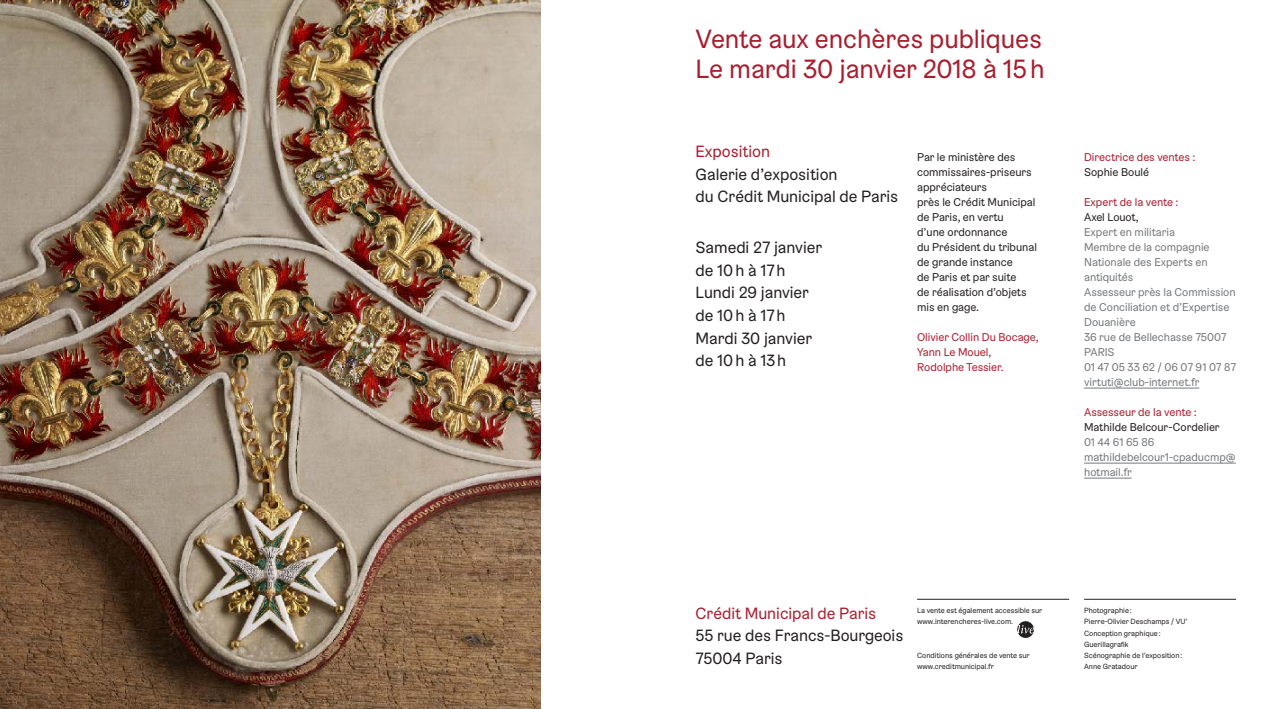
<style>
.page{position:relative;width:1276px;height:709px;background:#fff}
.page>*{position:absolute;margin:0;border:0;box-sizing:border-box;transform-origin:0 0}
.t1{font:26.25px "G Groyal";color:#a91e2f}
.t2{font:16.25px "G Groyal";color:#231f20}
.t3{font:16.25px "G Groyal";color:#a91e2f}
.t4{font:11.25px/15px "G Groyal";color:#76787b}
.t5{font:11.25px/15px "G Groyal";color:#231f20}
.t6{font:11.25px "G Groyal";color:#a91e2f}
.t7{font:7.5px "G Groyal";color:#231f20}
</style>
<div class="page">
<img style="left:0;top:0;width:540px;height:709px">
<hr style="left:1084px;top:388px;width:115px;height:1px;background:#76787b">
<hr style="left:1084px;top:463px;width:151px;height:1px;background:#76787b">
<hr style="left:1084px;top:478px;width:47px;height:1px;background:#76787b">
<hr style="left:917px;top:599px;width:152px;height:1px;background:#231f20">
<hr style="left:1084px;top:599px;width:152px;height:1px;background:#231f20">
<svg style="left:1017px;top:621px;width:17px;height:17px"></svg>
<p class="t1" style="left:695px;top:22px;width:348px">Vente aux enchères publiques</p>
<p class="t1" style="left:695px;top:52px;width:350px">Le mardi 30 janvier 2018 à 15h</p>
<p class="t3" style="left:695px;top:141px;width:76px">Exposition</p>
<p class="t2" style="left:695px;top:164px;width:143px">Galerie d’exposition</p>
<p class="t2" style="left:695px;top:186px;width:204px">du Crédit Municipal de Paris</p>
<p class="t2" style="left:695px;top:237px;width:128px">Samedi 27 janvier</p>
<p class="t2" style="left:695px;top:260px;width:92px">de 10h à 17h</p>
<p class="t2" style="left:695px;top:282px;width:115px">Lundi 29 janvier</p>
<p class="t2" style="left:695px;top:305px;width:92px">de 10h à 17h</p>
<p class="t2" style="left:695px;top:327px;width:118px">Mardi 30 janvier</p>
<p class="t2" style="left:695px;top:350px;width:92px">de 10h à 13h</p>
<p class="t5" style="left:917px;top:149px;width:116px">Par le ministère des commissaires-priseurs appréciateurs</p>
<p class="t5" style="left:917px;top:194px;width:120px">près le Crédit Municipal</p>
<p class="t5" style="left:917px;top:209px;width:88px">de Paris, en vertu</p>
<p class="t5" style="left:917px;top:224px;width:92px">d’une ordonnance</p>
<p class="t5" style="left:917px;top:239px;width:121px">du Président du tribunal</p>
<p class="t5" style="left:917px;top:254px;width:97px">de grande instance</p>
<p class="t5" style="left:917px;top:269px;width:101px">de Paris et par suite</p>
<p class="t5" style="left:917px;top:284px;width:111px">de réalisation d’objets</p>
<p class="t5" style="left:917px;top:299px;width:64px">mis en gage.</p>
<p class="t6" style="left:917px;top:330px;width:123px">Olivier Collin Du Bocage,</p>
<p class="t6" style="left:917px;top:345px;width:76px">Yann Le Mouel,</p>
<p class="t6" style="left:917px;top:360px;width:88px">Rodolphe Tessier.</p>
<p class="t6" style="left:1084px;top:150px;width:113px">Directrice des ventes :</p>
<p class="t5" style="left:1084px;top:164px;width:66px">Sophie Boulé</p>
<p class="t6" style="left:1084px;top:195px;width:96px">Expert de la vente :</p>
<p class="t5" style="left:1084px;top:209px;width:56px">Axel Louot,</p>
<p class="t4" style="left:1084px;top:224px;width:92px">Expert en militaria</p>
<p class="t4" style="left:1084px;top:239px;width:127px">Membre de la compagnie<br>Nationale des Experts en antiquités</p>
<p class="t4" style="left:1084px;top:284px;width:153px">Assesseur près la Commission de Conciliation et d’Expertise<br>Douanière</p>
<p class="t4" style="left:1084px;top:329px;width:144px">36 rue de Bellechasse 75007<br>PARIS</p>
<p class="t4" style="left:1084px;top:359px;width:153px">01 47 05 33 62 / 06 07 91 07 87</p>
<p class="t4" style="left:1084px;top:374px;width:117px">virtuti@club-internet.fr</p>
<p class="t6" style="left:1084px;top:405px;width:114px">Assesseur de la vente :</p>
<p class="t5" style="left:1084px;top:419px;width:137px">Mathilde Belcour-Cordelier</p>
<p class="t4" style="left:1084px;top:434px;width:153px">01 44 61 65 86 mathildebelcour1-cpaducmp@</p>
<p class="t4" style="left:1084px;top:464px;width:49px">hotmail.fr</p>
<p class="t3" style="left:695px;top:602px;width:182px">Crédit Municipal de Paris</p>
<p class="t2" style="left:695px;top:625px;width:209px">55 rue des Francs-Bourgeois</p>
<p class="t2" style="left:695px;top:647px;width:88px">75004 Paris</p>
<p class="t7" style="left:917px;top:605px;width:127px">La vente est également accessible sur</p>
<p class="t7" style="left:917px;top:617px;width:98px">www.interencheres-live.com.</p>
<p class="t7" style="left:917px;top:650px;width:114px">Conditions générales de vente sur</p>
<p class="t7" style="left:917px;top:662px;width:78px">www.creditmunicipal.fr</p>
<p class="t7" style="left:1084px;top:605px;width:49px">Photographie:</p>
<p class="t7" style="left:1084px;top:617px;width:105px">Pierre-Olivier Deschamps / VU’</p>
<p class="t7" style="left:1084px;top:628px;width:78px">Conception graphique:</p>
<p class="t7" style="left:1084px;top:639px;width:46px">Guerillagrafik</p>
<p class="t7" style="left:1084px;top:650px;width:100px">Scénographie de l’exposition:</p>
<p class="t7" style="left:1084px;top:662px;width:55px">Anne Gratadour</p>
</div>
